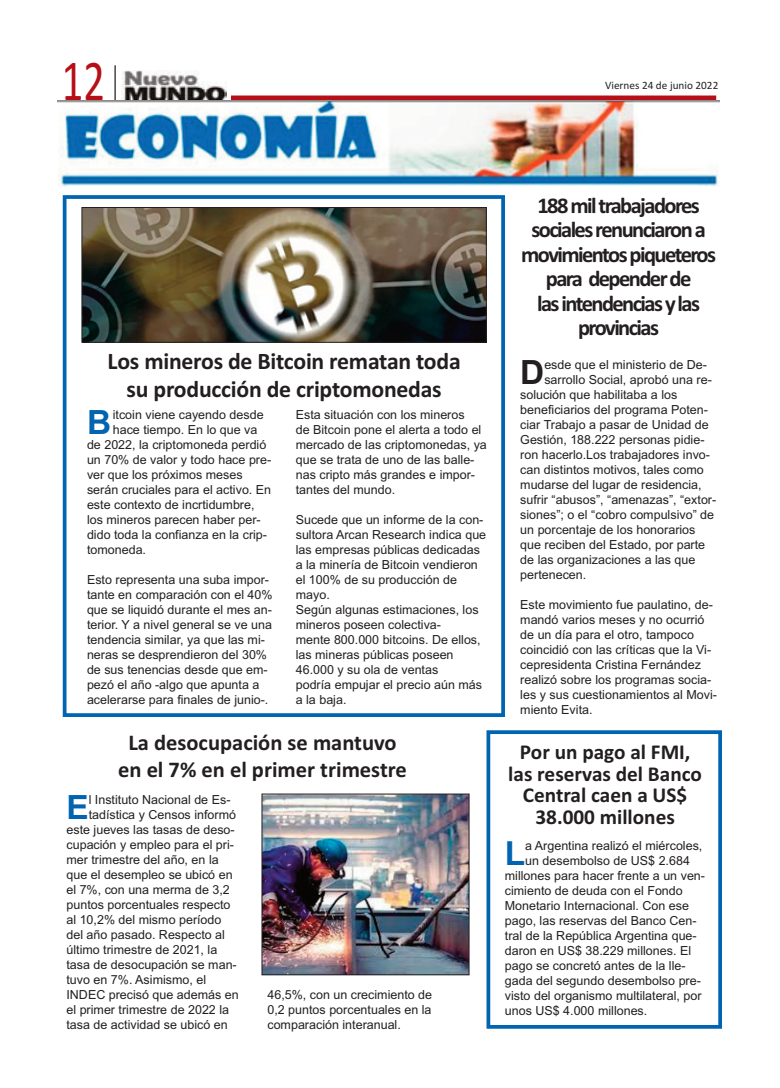
<style>
.page{position:relative;width:780px;height:1088px;background:#fff}
.page>*{position:absolute;margin:0;border:0;box-sizing:border-box;transform-origin:0 0}
.t1{font:58.25px "Calibri";color:#b70f17;scale:.73 1}
.t2{font:700 33.5px "Arial";color:#0164b1}
.t3{font:700 33.5px "Arial";color:#231f20}
.t4{font:700 23.75px/28.5px "Calibri";letter-spacing:-.01em;color:#231f20;text-align:center}
.t5{font:700 22.5px/24.5px "Calibri";letter-spacing:-.07em;color:#231f20;text-align:center}
.t6{font:700 22.5px/27px "Calibri";color:#231f20;text-align:center}
.t7{font:700 21.25px/21.8px "Calibri";color:#231f20;text-align:center}
.t8{font:12.5px/15px "Arial";color:#231f20}
.t9{font:11.25px "Calibri";color:#231f20}
</style>
<div class="page">
<div style="left:65px;top:96px;width:651px;height:5px;background:#b70f17"></div>
<div style="left:60px;top:64px;width:170px;height:42px;background:#fff"></div>
<img style="left:122px;top:70px;width:105px;height:31px">
<hr style="left:114px;top:65px;width:2px;height:39px;background:#231f20">
<img style="left:57px;top:101px;width:663px;height:86px">
<div style="left:63px;top:195px;width:442px;height:522px;border:4px solid #0164b1"></div>
<div style="left:486px;top:730px;width:236px;height:299px;border:4px solid #0164b1"></div>
<img style="left:264px;top:796px;width:203px;height:177px">
<div style="left:262px;top:794px;width:207px;height:181px;border:1px solid #231f20"></div>
<img style="left:84px;top:209px;width:400px;height:131px">
<div style="left:82px;top:207px;width:404px;height:135px;border:1px solid #231f20"></div>
<h1 class="t1" style="left:62px;top:46px;width:61px">12</h1>
<p class="t9" style="left:605px;top:79px;width:115px">Viernes 24 de junio 2022</p>
<h3 class="t4" style="left:108px;top:346px;width:354px">Los mineros de Bitcoin rematan toda su producción de criptomonedas</h3>
<h2 class="t2" style="left:87px;top:403px;width:26px">B</h2>
<p class="t8" style="left:113px;top:407px;width:152px">itcoin viene cayendo desde</p>
<p class="t8" style="left:113px;top:422px;width:146px">hace tiempo. En lo que va</p>
<p class="t8" style="left:87px;top:437px;width:181px">de 2022, la criptomoneda perdió</p>
<p class="t8" style="left:87px;top:452px;width:186px">un 70% de valor y todo hace pre-</p>
<p class="t8" style="left:87px;top:467px;width:157px">ver que los próximos meses</p>
<p class="t8" style="left:87px;top:482px;width:186px">serán cruciales para el activo. En</p>
<p class="t8" style="left:87px;top:497px;width:169px">este contexto de incrtidumbre,</p>
<p class="t8" style="left:87px;top:512px;width:175px">los mineros parecen haber per-</p>
<p class="t8" style="left:87px;top:527px;width:181px">dido toda la confianza en la crip-</p>
<p class="t8" style="left:87px;top:542px;width:61px">tomoneda.</p>
<p class="t8" style="left:87px;top:572px;width:187px">Esto representa una suba impor&shy;tante en comparación con el 40% que se liquidó durante el mes an&shy;terior. Y a nivel general se ve una tendencia similar, ya que las mi&shy;neras se desprendieron del 30% de sus tenencias desde que em&shy;pezó el año -algo que apunta a acelerarse para finales de junio-.</p>
<p class="t8" style="left:296px;top:407px;width:193px">Esta situación con los mineros<br>de Bitcoin pone el alerta a todo el mercado de las criptomonedas, ya que se trata de uno de las balle&shy;nas cripto más grandes e impor&shy;tantes del mundo.</p>
<p class="t8" style="left:296px;top:512px;width:192px">Sucede que un informe de la con&shy;sultora Arcan Research indica que las empresas públicas dedicadas a la minería de Bitcoin vendieron el 100% de su producción de mayo.<br>Según algunas estimaciones, los mineros poseen colectiva-<br>mente 800.000 bitcoins. De ellos, las mineras públicas poseen<br>46.000 y su ola de ventas<br>podría empujar el precio aún más a la baja.</p>
<h3 class="t6" style="left:118px;top:729px;width:290px">La desocupación se mantuvo en el 7% en el primer trimestre</h3>
<h2 class="t2" style="left:66px;top:787px;width:24px">E</h2>
<p class="t8" style="left:89px;top:792px;width:143px">l Instituto Nacional de Es-</p>
<p class="t8" style="left:89px;top:807px;width:149px">tadística y Censos informó</p>
<p class="t8" style="left:66px;top:822px;width:170px">este jueves las tasas de deso-</p>
<p class="t8" style="left:66px;top:837px;width:169px">cupación y empleo para el pri-</p>
<p class="t8" style="left:66px;top:852px;width:154px">mer trimestre del año, en la</p>
<p class="t8" style="left:66px;top:867px;width:168px">que el desempleo se ubicó en</p>
<p class="t8" style="left:66px;top:882px;width:165px">el 7%, con una merma de 3,2</p>
<p class="t8" style="left:66px;top:897px;width:165px">puntos porcentuales respecto</p>
<p class="t8" style="left:66px;top:912px;width:156px">al 10,2% del mismo período</p>
<p class="t8" style="left:66px;top:927px;width:160px">del año pasado. Respecto al</p>
<p class="t8" style="left:66px;top:942px;width:152px">último trimestre de 2021, la</p>
<p class="t8" style="left:66px;top:957px;width:172px">tasa de desocupación se man-</p>
<p class="t8" style="left:66px;top:972px;width:141px">tuvo en 7%. Asimismo, el</p>
<p class="t8" style="left:66px;top:987px;width:174px">INDEC precisó que además en</p>
<p class="t8" style="left:66px;top:1002px;width:164px">el primer trimestre de 2022 la</p>
<p class="t8" style="left:66px;top:1017px;width:163px">tasa de actividad se ubicó en</p>
<p class="t8" style="left:267px;top:987px;width:166px;text-align:justify">46,5%, con un crecimiento de 0,2 puntos porcentuales en la comparación interanual.</p>
<h3 class="t5" style="left:521px;top:193px;width:196px">188 mil trabajadores sociales renunciaron a movimientos piqueteros para depender de<br>las intendencias y las provincias</h3>
<h2 class="t3" style="left:520px;top:353px;width:26px">D</h2>
<p class="t8" style="left:544px;top:358px;width:164px">esde que el ministerio de De-</p>
<p class="t8" style="left:544px;top:373px;width:169px">sarrollo Social, aprobó una re-</p>
<p class="t8" style="left:520px;top:388px;width:159px">solución que habilitaba a los</p>
<p class="t8" style="left:520px;top:403px;width:189px">beneficiarios del programa Poten-</p>
<p class="t8" style="left:520px;top:418px;width:190px">ciar Trabajo a pasar de Unidad de</p>
<p class="t8" style="left:520px;top:433px;width:186px">Gestión, 188.222 personas pidie-</p>
<p class="t8" style="left:520px;top:448px;width:191px">ron hacerlo.Los trabajadores invo-</p>
<p class="t8" style="left:520px;top:463px;width:185px">can distintos motivos, tales como</p>
<p class="t8" style="left:520px;top:478px;width:183px">mudarse del lugar de residencia,</p>
<p class="t8" style="left:520px;top:493px;width:197px">sufrir “abusos”, “amenazas”, “extor-</p>
<p class="t8" style="left:520px;top:508px;width:195px">siones”; o el “cobro compulsivo” de</p>
<p class="t8" style="left:520px;top:523px;width:177px">un porcentaje de los honorarios</p>
<p class="t8" style="left:520px;top:538px;width:186px">que reciben del Estado, por parte</p>
<p class="t8" style="left:520px;top:553px;width:177px">de las organizaciones a las que</p>
<p class="t8" style="left:520px;top:568px;width:68px">pertenecen.</p>
<p class="t8" style="left:520px;top:598px;width:198px">Este movimiento fue paulatino, de&shy;mandó varios meses y no ocurrió de un día para el otro, tampoco coincidió con las críticas que la Vi&shy;cepresidenta Cristina Fernández realizó sobre los programas socia&shy;les y sus cuestionamientos al Movi&shy;miento Evita.</p>
<h3 class="t7" style="left:508px;top:741px;width:195px">Por un pago al FMI, las reservas del Banco<br>Central caen a US$<br>38.000 millones</h3>
<h2 class="t2" style="left:505px;top:834px;width:22px">L</h2>
<p class="t8" style="left:525px;top:838px;width:179px">a Argentina realizó el miércoles,</p>
<p class="t8" style="left:525px;top:853px;width:166px">un desembolso de US$ 2.684</p>
<p class="t8" style="left:505px;top:868px;width:202px">millones para hacer frente a un ven-</p>
<p class="t8" style="left:505px;top:883px;width:179px">cimiento de deuda con el Fondo</p>
<p class="t8" style="left:505px;top:898px;width:186px">Monetario Internacional. Con ese</p>
<p class="t8" style="left:505px;top:913px;width:193px">pago, las reservas del Banco Cen-</p>
<p class="t8" style="left:505px;top:928px;width:193px">tral de la República Argentina que-</p>
<p class="t8" style="left:505px;top:943px;width:188px">daron en US$ 38.229 millones. El</p>
<p class="t8" style="left:505px;top:958px;width:182px">pago se concretó antes de la lle-</p>
<p class="t8" style="left:505px;top:973px;width:197px">gada del segundo desembolso pre-</p>
<p class="t8" style="left:505px;top:988px;width:198px">visto del organismo multilateral, por</p>
<p class="t8" style="left:505px;top:1003px;width:144px">unos US$ 4.000 millones.</p>
</div>
